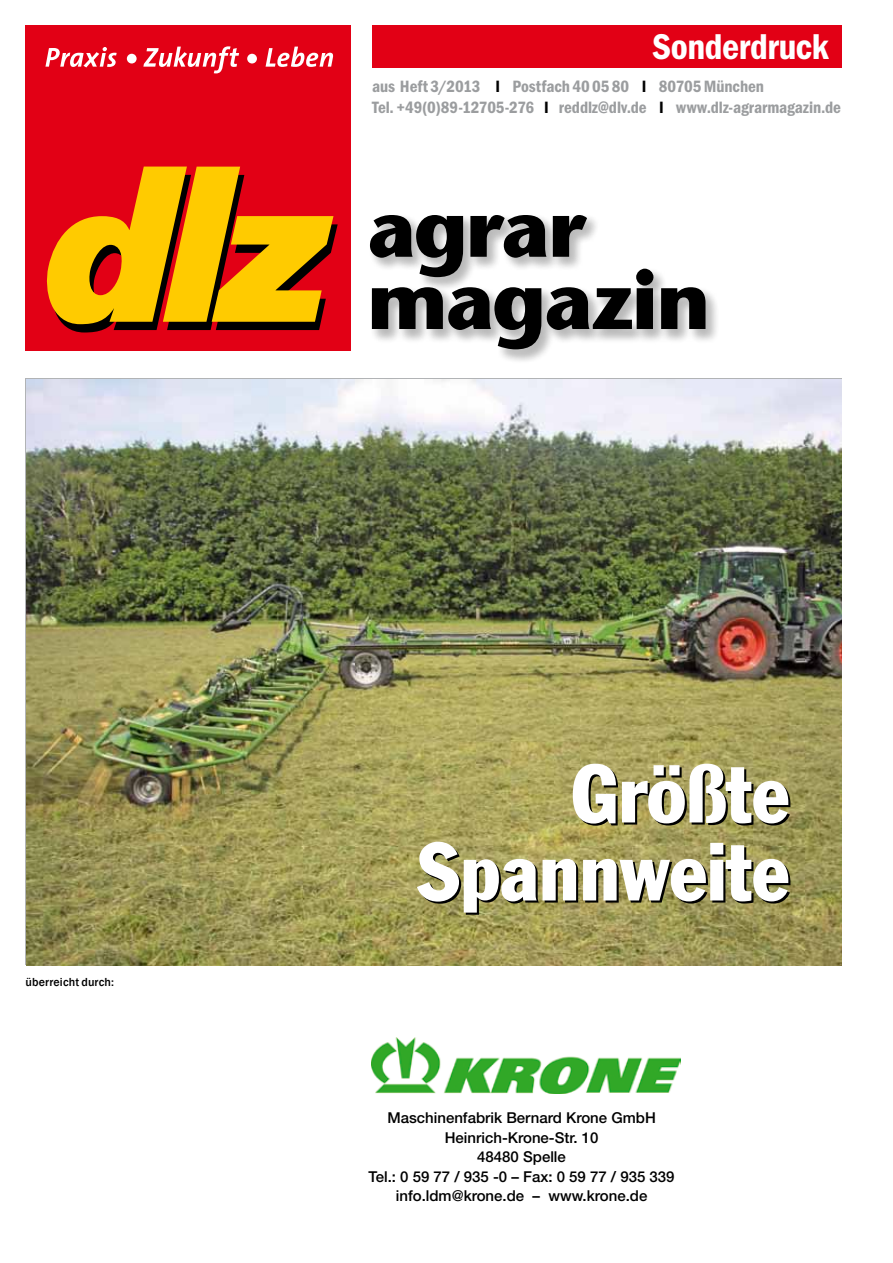
<style>
.page{position:relative;width:893px;height:1263px;background:#fff}
.page>*{position:absolute;margin:0;border:0;box-sizing:border-box;transform-origin:0 0}
.t1{font:condensed 81px/78px "Franklin Gothic Std";color:#fff;text-align:right}
.t2{font:36px "Franklin Gothic Demi Cond ITC";letter-spacing:-.015em;color:#fff}
.t3{font:16.5px/21px "Franklin Gothic Demi Cond ITC";letter-spacing:-.005em;color:#9b9d9f}
.t4{font:500 15px/19.5px "Helvetica Neue";color:#000;text-align:center}
.t5{font:500 12px "Franklin Gothic";letter-spacing:.015em;color:#000}
.s1{color:#000}
</style>
<div class="page">
<img style="left:27px;top:380px;width:815px;height:585px">
<img style="left:371px;top:1037px;width:310px;height:57px">
<div style="left:371px;top:268px;width:348px;height:94px;background:#fff;opacity:.3"></div>
<svg style="left:370px;top:215px;width:335px;height:134px"></svg>
<div style="left:372px;top:26px;width:470px;height:42px;background:#e20015"></div>
<div style="left:26px;top:26px;width:325px;height:325px;background:#e20015"></div>
<svg style="left:46px;top:167px;width:292px;height:165px"></svg>
<svg style="left:45px;top:46px;width:288px;height:27px"></svg>
<h2 class="t2" style="left:652px;top:26px;width:178px">Sonderdruck</h2>
<p class="t3" style="left:372px;top:76px;width:470px">aus Heft 3/2013 <span class="s1">I</span> Postfach 40 05 80 <span class="s1">I</span> 80705 München<br>Tel. +49(0)89-12705-276 <span class="s1">I</span> reddlz@dlv.de <span class="s1">I</span> www.dlz-agrarmagazin.de</p>
<p class="t5" style="left:26px;top:975px;width:90px">überreicht durch:</p>
<h1 class="t1" style="left:418px;top:754px;width:373px">Größte<br>Spannweite</h1>
<p class="t4" style="left:369px;top:1108px;width:308px">Maschinenfabrik Bernard Krone GmbH<br>Heinrich-Krone-Str. 10<br>48480 Spelle<br>Tel.: 0 59 77 / 935 -0 – Fax: 0 59 77 / 935 339 info.ldm@krone.de – www.krone.de</p>
</div>
